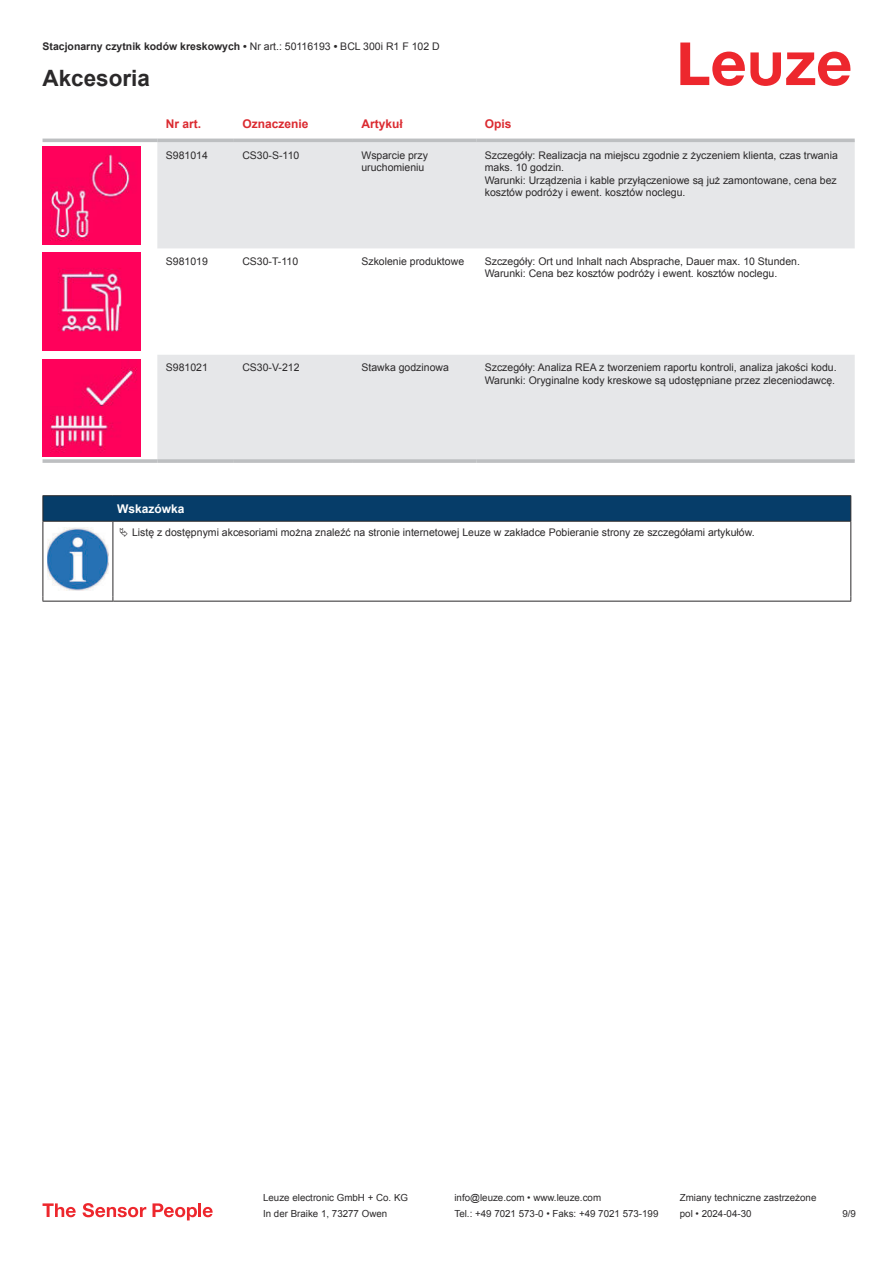
<style>
.page{position:relative;width:893px;height:1263px;background:#fff}
.page>*{position:absolute;margin:0;border:0;box-sizing:border-box;transform-origin:0 0}
.t1{font:700 22.5px "Arial";color:#2b292a}
.t2{font:700 12px "Arial";color:#db2a30}
.t3{font:700 12px "Arial";color:#fff}
.t4{font:10.5px/12.6px "Arial";color:#2b292a}
.t5{font:700 10.5px "Arial";color:#2b292a}
.t6{font:9.75px "Arial";color:#2b292a}
.s1{font-weight:400}
</style>
<div class="page">
<svg style="left:680px;top:43px;width:170px;height:43px"></svg>
<svg style="left:43px;top:138px;width:812px;height:319px"></svg>
<svg style="left:157px;top:142px;width:698px;height:317px;fill:#e6e7e9"></svg>
<hr style="left:43px;top:139px;width:114px;height:3px;background:#bdbfc1">
<hr style="left:157px;top:139px;width:77px;height:3px;background:#bdbfc1">
<hr style="left:234px;top:139px;width:119px;height:3px;background:#bdbfc1">
<hr style="left:353px;top:139px;width:123px;height:3px;background:#bdbfc1">
<hr style="left:476px;top:139px;width:379px;height:3px;background:#bdbfc1">
<svg style="left:43px;top:459px;width:114px;height:4px"></svg>
<hr style="left:157px;top:459px;width:77px;height:4px;background:#c6c7c9">
<hr style="left:234px;top:459px;width:119px;height:4px;background:#bdbfc1">
<hr style="left:353px;top:459px;width:123px;height:4px;background:#bdbfc1">
<hr style="left:476px;top:459px;width:379px;height:4px;background:#c6c7c9">
<img style="left:43px;top:146px;width:97px;height:98px">
<img style="left:43px;top:253px;width:97px;height:97px">
<img style="left:43px;top:359px;width:97px;height:98px">
<svg style="left:44px;top:522px;width:806px;height:79px"></svg>
<hr style="left:43px;top:495px;width:70px;height:1px;background:#2b292a">
<hr style="left:43px;top:521px;width:70px;height:1px;background:#2b292a">
<hr style="left:113px;top:495px;width:738px;height:1px;background:#2b292a">
<svg style="left:43px;top:496px;width:808px;height:25px;background:#063c67"></svg>
<hr style="left:113px;top:521px;width:738px;height:1px;background:#2b292a">
<hr style="left:43px;top:522px;width:1px;height:75px;background:#2b292a">
<hr style="left:113px;top:522px;width:1px;height:75px;background:#2b292a">
<hr style="left:850px;top:522px;width:1px;height:75px;background:#2b292a">
<hr style="left:43px;top:601px;width:70px;height:1px;background:#2b292a">
<hr style="left:113px;top:601px;width:738px;height:1px;background:#2b292a">
<img style="left:47px;top:528px;width:61px;height:62px">
<div style="left:115px;top:522px;width:734px;height:20px;background:#fff"></div>
<svg style="left:43px;top:1203px;width:33px;height:14px"></svg>
<svg style="left:83px;top:1203px;width:63px;height:14px"></svg>
<svg style="left:153px;top:1203px;width:44px;height:17px"></svg>
<hr style="left:198px;top:1203px;width:3px;height:14px;background:#ed272d">
<svg style="left:203px;top:1207px;width:10px;height:10px"></svg>
<p class="t5" style="left:43px;top:43px;width:399px">Stacjonarny czytnik kodów kreskowych • <span class="s1">Nr art.: 50116193</span> • <span class="s1">BCL 300i R1 F 102 D</span></p>
<h1 class="t1" style="left:43px;top:63px;width:109px">Akcesoria</h1>
<p class="t2" style="left:166px;top:115px;width:37px">Nr art.</p>
<p class="t2" style="left:242px;top:119px;width:68px">Oznaczenie</p>
<p class="t2" style="left:361px;top:115px;width:43px">Artykuł</p>
<p class="t2" style="left:485px;top:119px;width:28px">Opis</p>
<p class="t4" style="left:166px;top:148px;width:44px">S981014</p>
<p class="t4" style="left:242px;top:148px;width:58px">CS30-S-110</p>
<p class="t4" style="left:361px;top:150px;width:68px">Wsparcie przy uruchomieniu</p>
<p class="t4" style="left:485px;top:148px;width:355px">Szczegóły: Realizacja na miejscu zgodnie z życzeniem klienta, czas trwania maks. 10 godzin.<br>Warunki: Urządzenia i kable przyłączeniowe są już zamontowane, cena bez kosztów podróży i ewent. kosztów noclegu.</p>
<p class="t4" style="left:166px;top:255px;width:44px">S981019</p>
<p class="t4" style="left:242px;top:255px;width:57px">CS30-T-110</p>
<p class="t4" style="left:361px;top:255px;width:104px">Szkolenie produktowe</p>
<p class="t4" style="left:485px;top:255px;width:317px">Szczegóły: Ort und Inhalt nach Absprache, Dauer max. 10 Stunden.<br>Warunki: Cena bez kosztów podróży i ewent. kosztów noclegu.</p>
<p class="t4" style="left:166px;top:361px;width:44px">S981021</p>
<p class="t4" style="left:242px;top:361px;width:59px">CS30-V-212</p>
<p class="t4" style="left:361px;top:361px;width:89px">Stawka godzinowa</p>
<p class="t4" style="left:485px;top:361px;width:353px">Szczegóły: Analiza REA z tworzeniem raportu kontroli, analiza jakości kodu.<br>Warunki: Oryginalne kody kreskowe są udostępniane przez zleceniodawcę.</p>
<p class="t3" style="left:117px;top:504px;width:69px">Wskazówka</p>
<p class="t4" style="left:132px;top:526px;width:624px">Listę z dostępnymi akcesoriami można znaleźć na stronie internetowej Leuze w zakładce Pobieranie strony ze szczegółami artykułów.</p>
<p class="t6" style="left:263px;top:1191px;width:146px">Leuze electronic GmbH + Co. KG</p>
<p class="t6" style="left:454px;top:1191px;width:148px">info@leuze.com • www.leuze.com</p>
<p class="t6" style="left:680px;top:1191px;width:138px">Zmiany techniczne zastrzeżone</p>
<p class="t6" style="left:263px;top:1210px;width:126px">In der Braike 1, 73277 Owen</p>
<p class="t6" style="left:454px;top:1207px;width:205px">Tel.: +49 7021 573-0 • Faks: +49 7021 573-199</p>
<p class="t6" style="left:680px;top:1207px;width:73px">pol • 2024-04-30</p>
<p class="t6" style="left:842px;top:1210px;width:15px">9 /9</p>
</div>
